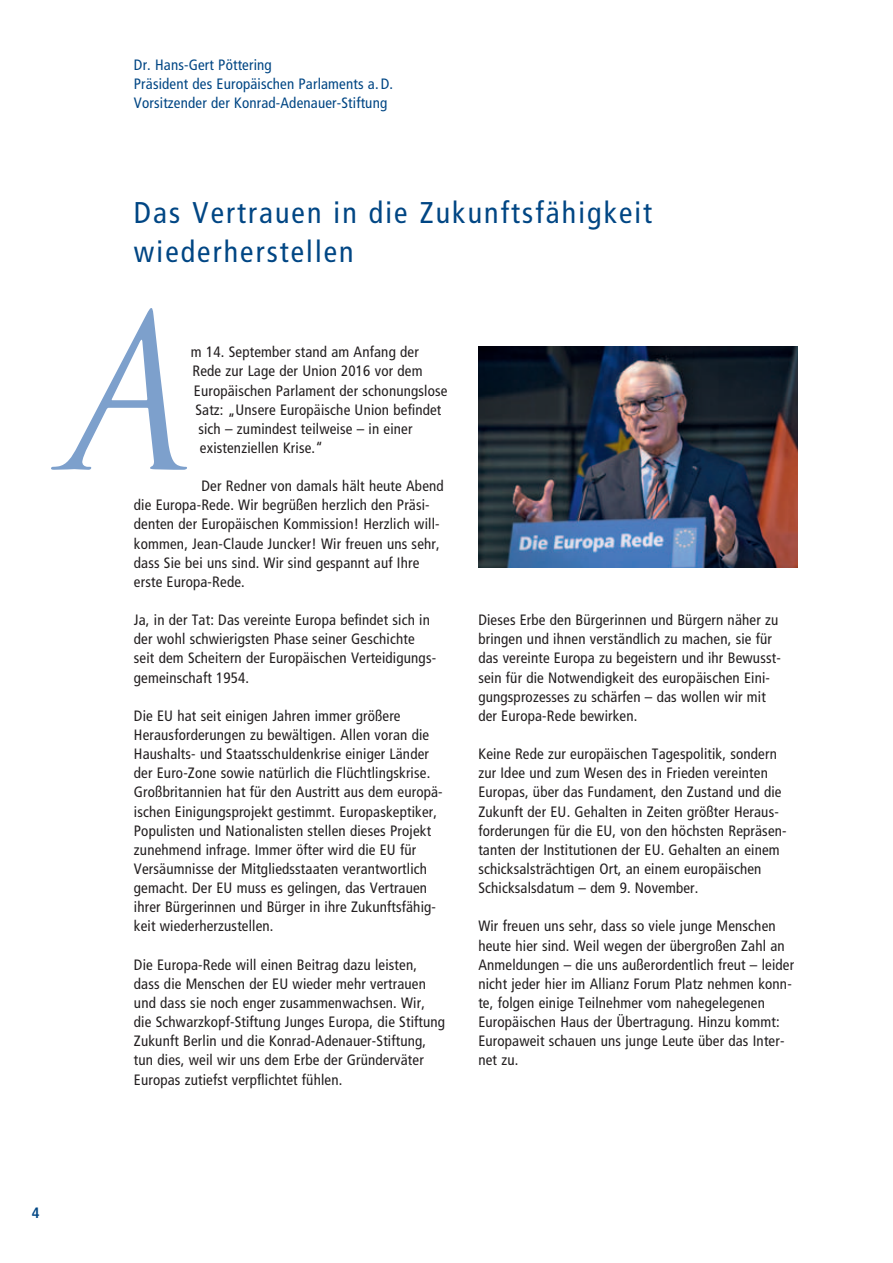
<style>
.page{position:relative;width:893px;height:1263px;background:#fff}
.page>*{position:absolute;margin:0;border:0;box-sizing:border-box;transform-origin:0 0}
.t1{font:condensed 30px/38.2px "Frutiger LT Std";letter-spacing:.07em;color:#004684}
.t2{font:condensed 15px/19.2px "Frutiger LT Std";letter-spacing:.01em;color:#231f20}
.t3{font:condensed 15px/19.2px "Frutiger LT Std";letter-spacing:.01em;color:#004684}
.t4{font:700 condensed 15px "Frutiger LT Std";color:#004684}
</style>
<div class="page">
<img style="left:478px;top:347px;width:319px;height:221px">
<svg style="left:51px;top:308px;width:136px;height:162px"></svg>
<p class="t4" style="left:32px;top:1204px;width:9px">4</p>
<p class="t3" style="left:134px;top:55px;width:261px">Dr. Hans-Gert Pöttering<br>Präsident des Europäischen Parlaments a. D.<br>Vorsitzender der Konrad-Adenauer-Stiftung</p>
<h1 class="t1" style="left:134px;top:194px;width:520px">Das Vertrauen in die Zukunftsfähigkeit wiederherstellen</h1>
<p class="t2" style="left:191px;top:342px;width:229px">m 14. September stand am Anfang der</p>
<p class="t2" style="left:192px;top:362px;width:232px">Rede zur Lage der Union 2016 vor dem</p>
<p class="t2" style="left:194px;top:381px;width:255px">Europäischen Parlament der schonungslose</p>
<p class="t2" style="left:195px;top:400px;width:247px">Satz: „Unsere Europäische Union befindet</p>
<p class="t2" style="left:198px;top:419px;width:216px">sich – zumindest teilweise – in einer</p>
<p class="t2" style="left:200px;top:438px;width:124px">existenziellen Krise.“</p>
<p class="t2" style="left:134px;top:476px;width:311px;text-indent:68px">Der Redner von damals hält heute Abend die Europa-Rede. Wir begrüßen herzlich den Präsi&shy;denten der Europäischen Kommission! Herzlich will&shy;kommen, Jean-Claude Juncker! Wir freuen uns sehr, dass Sie bei uns sind. Wir sind gespannt auf Ihre erste Europa-Rede.</p>
<p class="t2" style="left:134px;top:610px;width:303px">Ja, in der Tat: Das vereinte Europa befindet sich in der wohl schwierigsten Phase seiner Geschichte seit dem Scheitern der Europäischen Verteidigungs&shy;gemeinschaft 1954.</p>
<p class="t2" style="left:134px;top:706px;width:310px">Die EU hat seit einigen Jahren immer größere Herausforderungen zu bewältigen. Allen voran die Haushalts- und Staatsschuldenkrise einiger Länder der Euro-Zone sowie natürlich die Flüchtlingskrise.<br>Großbritannien hat für den Austritt aus dem europä&shy;ischen Einigungsprojekt gestimmt. Europaskeptiker, Populisten und Nationalisten stellen dieses Projekt zunehmend infrage. Immer öfter wird die EU für Versäumnisse der Mitgliedsstaaten verantwortlich gemacht. Der EU muss es gelingen, das Vertrauen ihrer Bürgerinnen und Bürger in ihre Zukunftsfähig&shy;keit wiederherzustellen.</p>
<p class="t2" style="left:134px;top:955px;width:313px">Die Europa-Rede will einen Beitrag dazu leisten, dass die Menschen der EU wieder mehr vertrauen und dass sie noch enger zusammenwachsen. Wir, die Schwarzkopf-Stiftung Junges Europa, die Stiftung Zukunft Berlin und die Konrad-Adenauer-Stiftung, tun dies, weil wir uns dem Erbe der Gründerväter Europas zutiefst verpflichtet fühlen.</p>
<p class="t2" style="left:478px;top:610px;width:304px">Dieses Erbe den Bürgerinnen und Bürgern näher zu bringen und ihnen verständlich zu machen, sie für das vereinte Europa zu begeistern und ihr Bewusst&shy;sein für die Notwendigkeit des europäischen Eini&shy;gungsprozesses zu schärfen – das wollen wir mit der Europa-Rede bewirken.</p>
<p class="t2" style="left:478px;top:744px;width:310px">Keine Rede zur europäischen Tagespolitik, sondern zur Idee und zum Wesen des in Frieden vereinten Europas, über das Fundament, den Zustand und die Zukunft der EU. Gehalten in Zeiten größter Heraus&shy;forderungen für die EU, von den höchsten Repräsen&shy;tanten der Institutionen der EU. Gehalten an einem schicksalsträchtigen Ort, an einem europäischen Schicksalsdatum – dem 9. November.</p>
<p class="t2" style="left:478px;top:917px;width:317px">Wir freuen uns sehr, dass so viele junge Menschen heute hier sind. Weil wegen der übergroßen Zahl an Anmeldungen – die uns außerordentlich freut – leider nicht jeder hier im Allianz Forum Platz nehmen konn&shy;te, folgen einige Teilnehmer vom nahegelegenen Europäischen Haus der Übertragung. Hinzu kommt:<br>Europaweit schauen uns junge Leute über das Inter&shy;net zu.</p>
</div>
